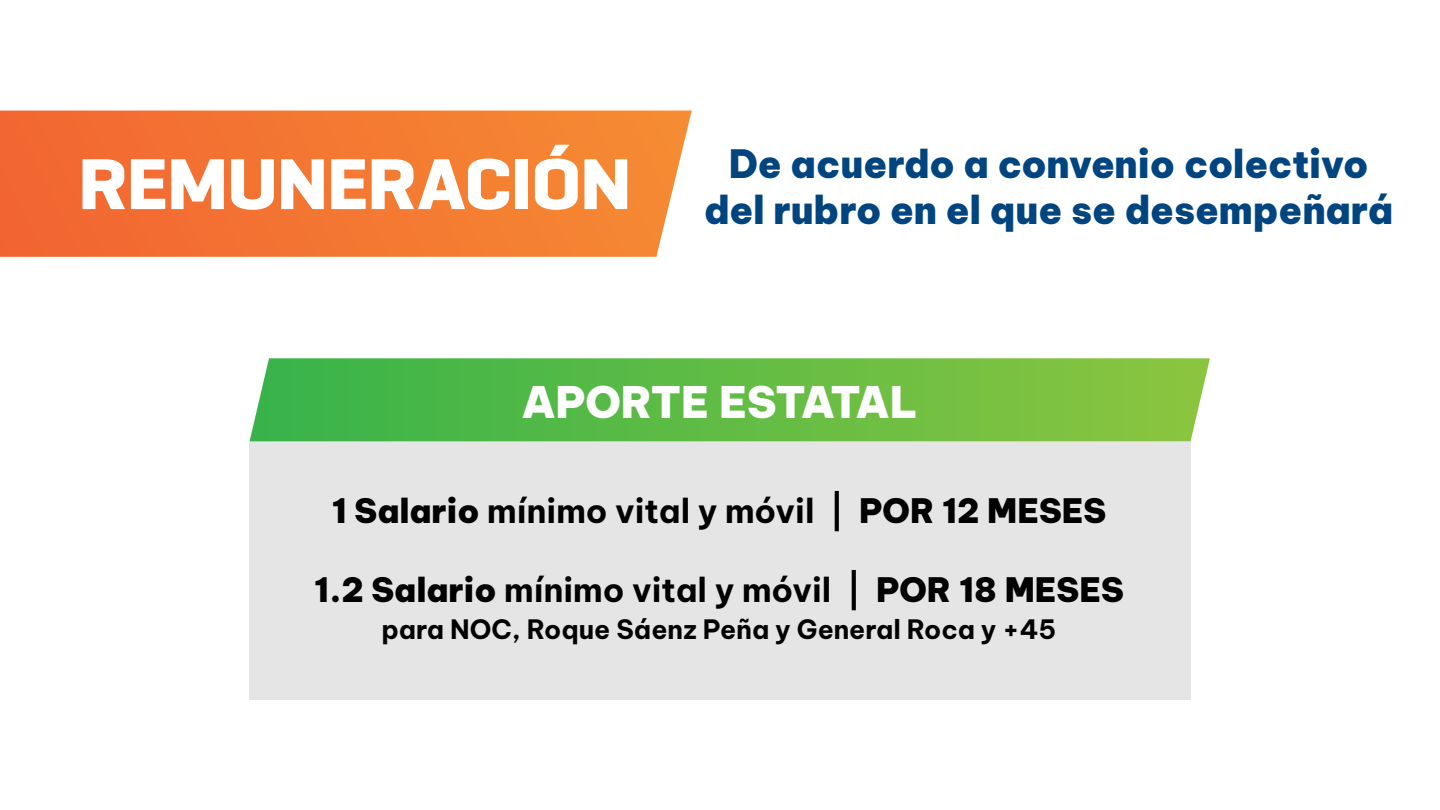
<style>
.page{position:relative;width:1440px;height:810px;background:#fff}
.page>*{position:absolute;margin:0;border:0;box-sizing:border-box;transform-origin:0 0}
.t1{font:900 42.75px "Be Vietnam Pro";color:#fff}
.t2{font:900 38.33px/46px "Be Vietnam Pro";letter-spacing:-.005em;color:#004580}
.t3{font:900 33.08px "Be Vietnam Pro";color:#000}
.t4{font:700 26.17px "Be Vietnam Pro";letter-spacing:-.005em;color:#000}
.s1{font-weight:700}
</style>
<div class="page">
<svg style="left:0;top:111px;width:692px;height:146px;background:#f37b37"></svg>
<div style="left:249px;top:442px;width:942px;height:258px;background:#e5e5e5"></div>
<svg style="left:250px;top:358px;width:960px;height:83px;background:#65bd48"></svg>
<p class="t2" style="left:78px;top:137px;width:1317px;text-indent:651px">De acuerdo a convenio colectivo<br><sup>REMUNERACIÓN</sup> del rubro en el que se desempeñará</p>
<p class="t1" style="left:522px;top:365px;width:398px">APORTE ESTATAL</p>
<p class="t3" style="left:332px;top:482px;width:776px">1 Salario <span class="s1">mínimo vital y móvil |</span> POR 12 MESES</p>
<p class="t3" style="left:314px;top:561px;width:811px">1.2 Salario <span class="s1">mínimo vital y móvil |</span> POR 18 MESES</p>
<p class="t4" style="left:382px;top:607px;width:676px">para NOC, Roque Sáenz Peña y General Roca y +45</p>
</div>
